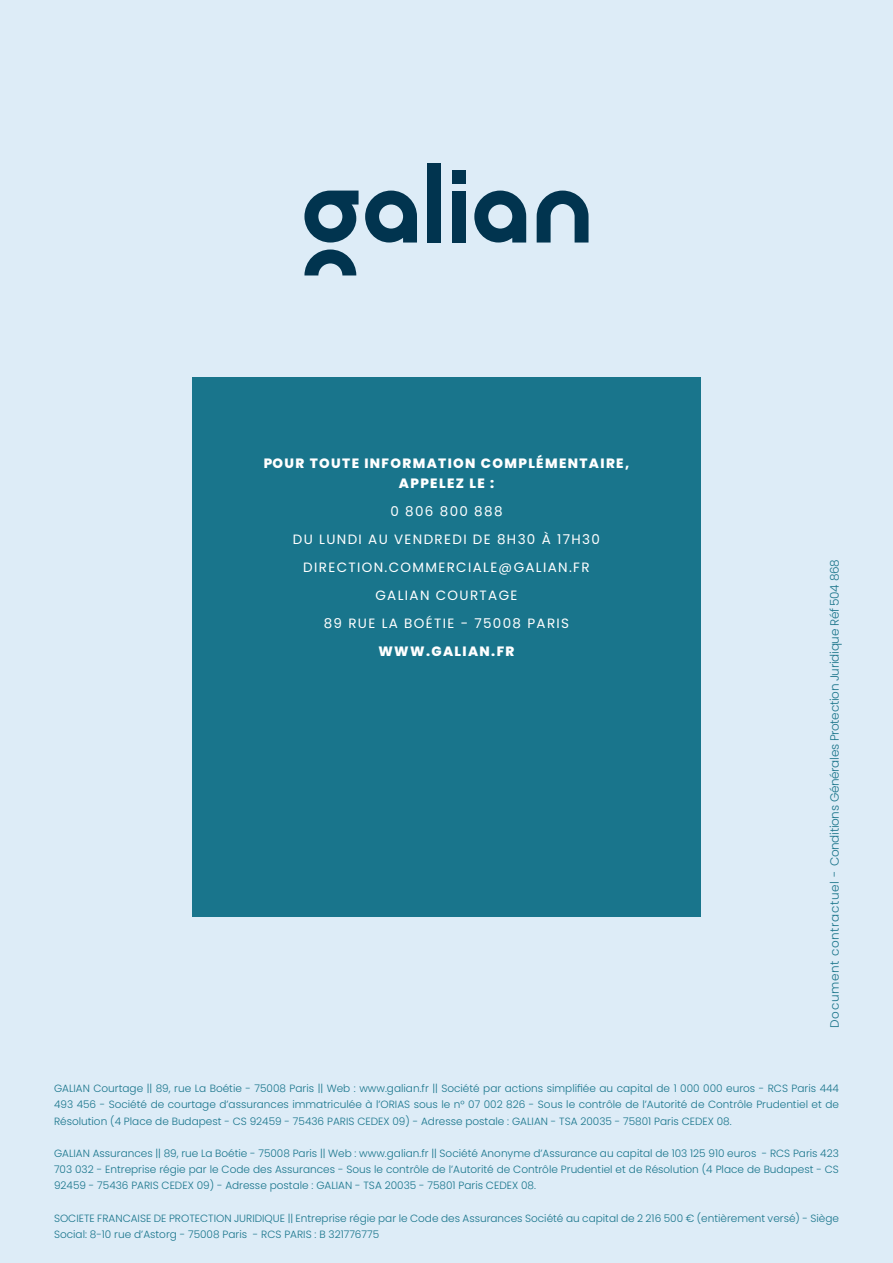
<style>
.page{position:relative;width:893px;height:1263px;background:#ddecf7}
.page>*{position:absolute;margin:0;border:0;box-sizing:border-box;transform-origin:0 0}
.t1{font:13.5px/28px "Poppins";letter-spacing:.1em;color:#fff;text-align:center}
.t2{font:800 13.5px/19.5px "Poppins";letter-spacing:.1em;color:#fff;text-align:center}
.t3{font:300 12px "Poppins";letter-spacing:-.025em;color:#1a748a}
.t4{font:300 10.5px/16.2px "Poppins";color:#19758c;text-align:justify}
</style>
<div class="page">
<div style="left:192px;top:377px;width:509px;height:539px;background:#19758c"></div>
<svg style="left:304px;top:249px;width:52px;height:26px"></svg>
<svg style="left:304px;top:191px;width:55px;height:52px"></svg>
<svg style="left:365px;top:191px;width:52px;height:52px"></svg>
<div style="left:427px;top:163px;width:14px;height:80px;background:#01344f"></div>
<svg style="left:474px;top:191px;width:52px;height:52px"></svg>
<svg style="left:537px;top:191px;width:51px;height:52px"></svg>
<div style="left:452px;top:191px;width:14px;height:52px;background:#01344f"></div>
<div style="left:452px;top:170px;width:14px;height:14px;background:#01344f"></div>
<p class="t2" style="left:264px;top:454px;width:367px">POUR TOUTE INFORMATION COMPLÉMENTAIRE,<br>APPELEZ LE :</p>
<p class="t1" style="left:293px;top:497px;width:309px">0 806 800 888<br>DU LUNDI AU VENDREDI DE 8H30 À 17H30<br>DIRECTION.COMMERCIALE@GALIAN.FR<br>GALIAN COURTAGE<br>89 RUE LA BOÉTIE - 75008 PARIS</p>
<p class="t2" style="left:378px;top:641px;width:138px">WWW.GALIAN.FR</p>
<p class="t3" style="left:828px;top:1028px;width:470px;rotate:-90deg">Document contractuel - Conditions Générales Protection Juridique Réf 504 868</p>
<p class="t4" style="left:54px;top:1080px;width:786px">GALIAN Courtage || 89, rue La Boétie - 75008 Paris || Web : www.galian.fr || Société par actions simplifiée au capital de 1 000 000 euros - RCS Paris 444<br>493 456 - Société de courtage d’assurances immatriculée à l’ORIAS sous le n° 07 002 826 - Sous le contrôle de l’Autorité de Contrôle Prudentiel et de Résolution (4 Place de Budapest - CS 92459 - 75436 PARIS CEDEX 09) - Adresse postale : GALIAN - TSA 20035 - 75801 Paris CEDEX 08.</p>
<p class="t4" style="left:54px;top:1145px;width:786px">GALIAN Assurances || 89, rue La Boétie - 75008 Paris || Web : www.galian.fr || Société Anonyme d’Assurance au capital de 103 125 910 euros - RCS Paris 423<br>703 032 - Entreprise régie par le Code des Assurances - Sous le contrôle de l’Autorité de Contrôle Prudentiel et de Résolution (4 Place de Budapest - CS 92459 - 75436 PARIS CEDEX 09) - Adresse postale : GALIAN - TSA 20035 - 75801 Paris CEDEX 08.</p>
<p class="t4" style="left:54px;top:1210px;width:786px">SOCIETE FRANCAISE DE PROTECTION JURIDIQUE || Entreprise régie par le Code des Assurances Société au capital de 2 216 500 € (entièrement versé) - Siège<br>Social: 8-10 rue d’Astorg - 75008 Paris - RCS PARIS : B 321776775</p>
</div>
